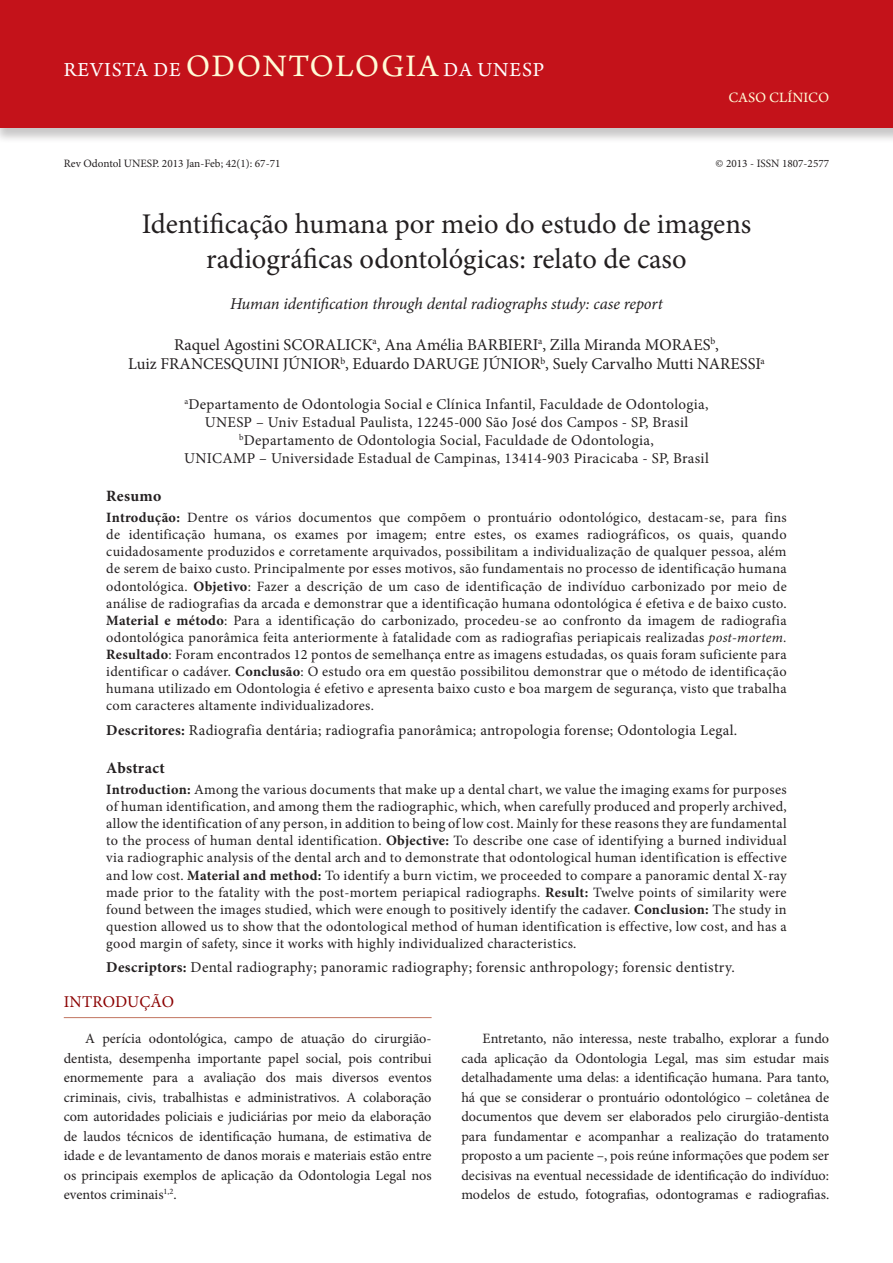
<style>
.page{position:relative;width:893px;height:1263px;background:#fff}
.page>*{position:absolute;margin:0;border:0;box-sizing:border-box;transform-origin:0 0}
.Título_1º_Idioma{font:28.5px/34.2px "Minion Pro";color:#231f20;text-align:center}
.t1{font:21px "Arno Pro";letter-spacing:.04em;color:#fff}
.Autores{font:16.5px/19.8px "Minion Pro";color:#231f20;text-align:center}
.Título_2º_Idioma{font:italic 16.5px "Minion Pro";letter-spacing:-.01em;color:#231f20}
.t2{font:16.5px "Minion Pro";letter-spacing:.01em;color:#8b0202}
.Título_-_abstract{font:700 15.75px "Minion Pro";letter-spacing:.02em;color:#231f20}
.Título_-_resumo{font:700 15.75px "Minion Pro";letter-spacing:.02em;color:#231f20}
.Endereço{font:15px/18px "Minion Pro";letter-spacing:.02em;color:#231f20;text-align:center}
.Palavras-chave{font:15px "Minion Pro";letter-spacing:.02em;color:#231f20}
.Keywords{font:15px "Minion Pro";letter-spacing:.02em;color:#231f20}
.t3{font:15px "Arno Pro";color:#fffbd6}
.Resumo{font:14.25px/17.1px "Minion Pro";letter-spacing:.02em;color:#231f20;text-align:justify}
.Abstract{font:14.25px/17.1px "Minion Pro";letter-spacing:.02em;color:#231f20;text-align:justify}
.Corpo{font:14.25px/19.5px "Minion Pro";color:#231f20;text-align:justify}
.Cabeçalho_A{font:11.25px "Minion Pro";color:#231f20}
.s1{font-size:33px;color:#fffbd6}
.s2{font-weight:700}
.s3{font-style:italic}
</style>
<div class="page">
<div style="left:0;top:0;width:893px;height:144px;background:#231f20;opacity:.25"></div>
<div style="left:0;top:0;width:893px;height:128px;background:#c4121a"></div>
<hr style="left:64px;top:1017px;width:368px;height:1px;background:#c27660">
<h2 class="t1" style="left:64px;top:58px;width:482px">REVISTA DE <span class="s1">ODONTOLOGIA</span> DA UNESP</h2>
<p class="t3" style="left:728px;top:89px;width:102px">CASO CLÍNICO</p>
<p class="Cabeçalho_A" style="left:64px;top:156px;width:218px">Rev Odontol UNESP. 2013 Jan-Feb; 42(1): 67-71</p>
<p class="Cabeçalho_A" style="left:715px;top:156px;width:115px">© 2013 - ISSN 1807-2577</p>
<p class="Título_1º_Idioma" style="left:142px;top:207px;width:611px">Identificação humana por meio do estudo de imagens radiográficas odontológicas: relato de caso</p>
<p class="Título_2º_Idioma" style="left:230px;top:292px;width:434px">Human identification through dental radiographs study: case report</p>
<p class="Autores" style="left:128px;top:335px;width:638px">Raquel Agostini SCORALICK<sup>a</sup>, Ana Amélia BARBIERI<sup>a</sup>, Zilla Miranda MORAES<sup>b</sup>,<br>Luiz FRANCESQUINI JÚNIOR<sup>b</sup>, Eduardo DARUGE JÚNIOR<sup>b</sup>, Suely Carvalho Mutti NARESSI<sup>a</sup></p>
<p class="Endereço" style="left:184px;top:395px;width:526px"><sup>a</sup>Departamento de Odontologia Social e Clínica Infantil, Faculdade de Odontologia, UNESP – Univ Estadual Paulista, 12245-000 São José dos Campos - SP, Brasil <sup>b</sup>Departamento de Odontologia Social, Faculdade de Odontologia,<br>UNICAMP – Universidade Estadual de Campinas, 13414-903 Piracicaba - SP, Brasil</p>
<p class="Título_-_resumo" style="left:106px;top:485px;width:56px">Resumo</p>
<p class="Resumo" style="left:106px;top:509px;width:682px"><span class="s2">Introdução:</span> Dentre os vários documentos que compõem o prontuário odontológico, destacam-se, para fins de identificação humana, os exames por imagem; entre estes, os exames radiográficos, os quais, quando cuidadosamente produzidos e corretamente arquivados, possibilitam a individualização de qualquer pessoa, além de serem de baixo custo. Principalmente por esses motivos, são fundamentais no processo de identificação humana odontológica. <span class="s2">Objetivo</span>: Fazer a descrição de um caso de identificação de indivíduo carbonizado por meio de análise de radiografias da arcada e demonstrar que a identificação humana odontológica é efetiva e de baixo custo.<br><span class="s2">Material e método</span>: Para a identificação do carbonizado, procedeu-se ao confronto da imagem de radiografia odontológica panorâmica feita anteriormente à fatalidade com as radiografias periapicais realizadas <span class="s3">post-mortem.<br></span><span class="s2">Resultado</span>: Foram encontrados 12 pontos de semelhança entre as imagens estudadas, os quais foram suficiente para identificar o cadáver. <span class="s2">Conclusão</span>: O estudo ora em questão possibilitou demonstrar que o método de identificação humana utilizado em Odontologia é efetivo e apresenta baixo custo e boa margem de segurança, visto que trabalha com caracteres altamente individualizadores.</p>
<p class="Palavras-chave" style="left:106px;top:720px;width:632px"><span class="s2">Descritores:</span> Radiografia dentária; radiografia panorâmica; antropologia forense; Odontologia Legal.</p>
<p class="Título_-_abstract" style="left:106px;top:756px;width:60px">Abstract</p>
<p class="Abstract" style="left:106px;top:781px;width:682px"><span class="s2">Introduction:</span> Among the various documents that make up a dental chart, we value the imaging exams for purposes of human identification, and among them the radiographic, which, when carefully produced and properly archived, allow the identification of any person, in addition to being of low cost. Mainly for these reasons they are fundamental to the process of human dental identification. <span class="s2">Objective:</span> To describe one case of identifying a burned individual via radiographic analysis of the dental arch and to demonstrate that odontological human identification is effective and low cost. <span class="s2">Material and method:</span> To identify a burn victim, we proceeded to compare a panoramic dental X-ray made prior to the fatality with the post-mortem periapical radiographs. <span class="s2">Result:</span> Twelve points of similarity were found between the images studied, which were enough to positively identify the cadaver. <span class="s2">Conclusion:</span> The study in question allowed us to show that the odontological method of human identification is effective, low cost, and has a good margin of safety, since it works with highly individualized characteristics.</p>
<p class="Keywords" style="left:106px;top:957px;width:630px"><span class="s2">Descriptors:</span> Dental radiography; panoramic radiography; forensic anthropology; forensic dentistry.</p>
<p class="t2" style="left:64px;top:990px;width:112px">INTRODUÇÃO</p>
<p class="Corpo" style="left:64px;top:1029px;width:369px;text-indent:21px">A perícia odontológica, campo de atuação do cirurgião&shy;dentista, desempenha importante papel social, pois contribui enormemente para a avaliação dos mais diversos eventos criminais, civis, trabalhistas e administrativos. A colaboração com autoridades policiais e judiciárias por meio da elaboração de laudos técnicos de identificação humana, de estimativa de idade e de levantamento de danos morais e materiais estão entre os principais exemplos de aplicação da Odontologia Legal nos eventos criminais<sup>1,2</sup>.</p>
<p class="Corpo" style="left:461px;top:1029px;width:369px;text-indent:21px">Entretanto, não interessa, neste trabalho, explorar a fundo cada aplicação da Odontologia Legal, mas sim estudar mais detalhadamente uma delas: a identificação humana. Para tanto, há que se considerar o prontuário odontológico – coletânea de documentos que devem ser elaborados pelo cirurgião-dentista para fundamentar e acompanhar a realização do tratamento proposto a um paciente –, pois reúne informações que podem ser decisivas na eventual necessidade de identificação do indivíduo: modelos de estudo, fotografias, odontogramas e radiografias.</p>
</div>
